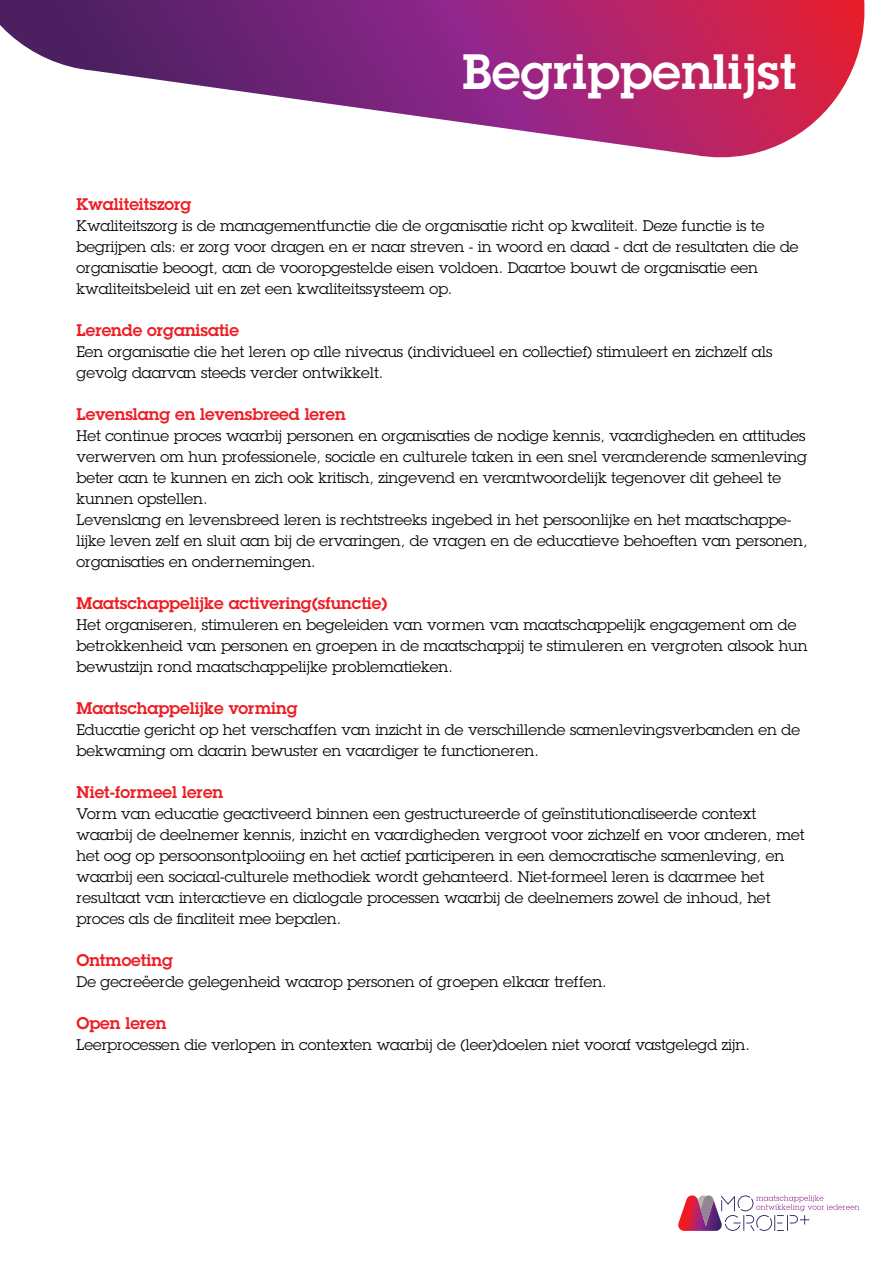
<style>
.page{position:relative;width:893px;height:1263px;background:#fff}
.page>*{position:absolute;margin:0;border:0;box-sizing:border-box;transform-origin:0 0}
.t1{font:600 48.6px "Lubalin Graph";letter-spacing:.01em;color:#fff}
.t2{font:600 16.5px "Lubalin Graph";color:#ed1d24}
.t3{font:15px/21px "Lubalin Graph";color:#000}
</style>
<div class="page">
<svg style="left:0;top:0;width:865px;height:158px"></svg>
<svg style="left:678px;top:1195px;width:181px;height:36px"></svg>
<h1 class="t1" style="left:463px;top:39px;width:335px">Begrippenlijst</h1>
<p class="t2" style="left:77px;top:193px;width:116px">Kwaliteitszorg</p>
<p class="t3" style="left:77px;top:215px;width:724px">Kwaliteitszorg is de managementfunctie die de organisatie richt op kwaliteit. Deze functie is te begrijpen als: er zorg voor dragen en er naar streven - in woord en daad - dat de resultaten die de organisatie beoogt, aan de vooropgestelde eisen voldoen. Daartoe bouwt de organisatie een kwaliteitsbeleid uit en zet een kwaliteitssysteem op.</p>
<p class="t2" style="left:77px;top:319px;width:164px">Lerende organisatie</p>
<p class="t3" style="left:77px;top:341px;width:697px">Een organisatie die het leren op alle niveaus (individueel en collectief) stimuleert en zichzelf als gevolg daarvan steeds verder ontwikkelt.</p>
<p class="t2" style="left:77px;top:403px;width:271px">Levenslang en levensbreed leren</p>
<p class="t3" style="left:77px;top:425px;width:733px">Het continue proces waarbij personen en organisaties de nodige kennis, vaardigheden en attitudes verwerven om hun professionele, sociale en culturele taken in een snel veranderende samenleving beter aan te kunnen en zich ook kritisch, zingevend en verantwoordelijk tegenover dit geheel te kunnen opstellen.<br>Levenslang en levensbreed leren is rechtstreeks ingebed in het persoonlijke en het maatschappe&shy;lijke leven zelf en sluit aan bij de ervaringen, de vragen en de educatieve behoeften van personen, organisaties en ondernemingen.</p>
<p class="t2" style="left:77px;top:592px;width:312px">Maatschappelijke activering(sfunctie)</p>
<p class="t3" style="left:77px;top:614px;width:733px">Het organiseren, stimuleren en begeleiden van vormen van maatschappelijk engagement om de betrokkenheid van personen en groepen in de maatschappij te stimuleren en vergroten alsook hun bewustzijn rond maatschappelijke problematieken.</p>
<p class="t2" style="left:77px;top:697px;width:223px">Maatschappelijke vorming</p>
<p class="t3" style="left:77px;top:719px;width:725px">Educatie gericht op het verschaffen van inzicht in de verschillende samenlevingsverbanden en de bekwaming om daarin bewuster en vaardiger te functioneren.</p>
<p class="t2" style="left:77px;top:781px;width:148px">Niet-formeel leren</p>
<p class="t3" style="left:77px;top:803px;width:730px">Vorm van educatie geactiveerd binnen een gestructureerde of geïnstitutionaliseerde context waarbij de deelnemer kennis, inzicht en vaardigheden vergroot voor zichzelf en voor anderen, met het oog op persoonsontplooiing en het actief participeren in een democratische samenleving, en waarbij een sociaal-culturele methodiek wordt gehanteerd. Niet-formeel leren is daarmee het resultaat van interactieve en dialogale processen waarbij de deelnemers zowel de inhoud, het proces als de finaliteit mee bepalen.</p>
<p class="t2" style="left:77px;top:949px;width:98px">Ontmoeting</p>
<p class="t3" style="left:77px;top:971px;width:532px">De gecreëerde gelegenheid waarop personen of groepen elkaar treffen.</p>
<p class="t2" style="left:77px;top:1012px;width:91px">Open leren</p>
<p class="t3" style="left:77px;top:1034px;width:675px">Leerprocessen die verlopen in contexten waarbij de (leer)doelen niet vooraf vastgelegd zijn.</p>
</div>
